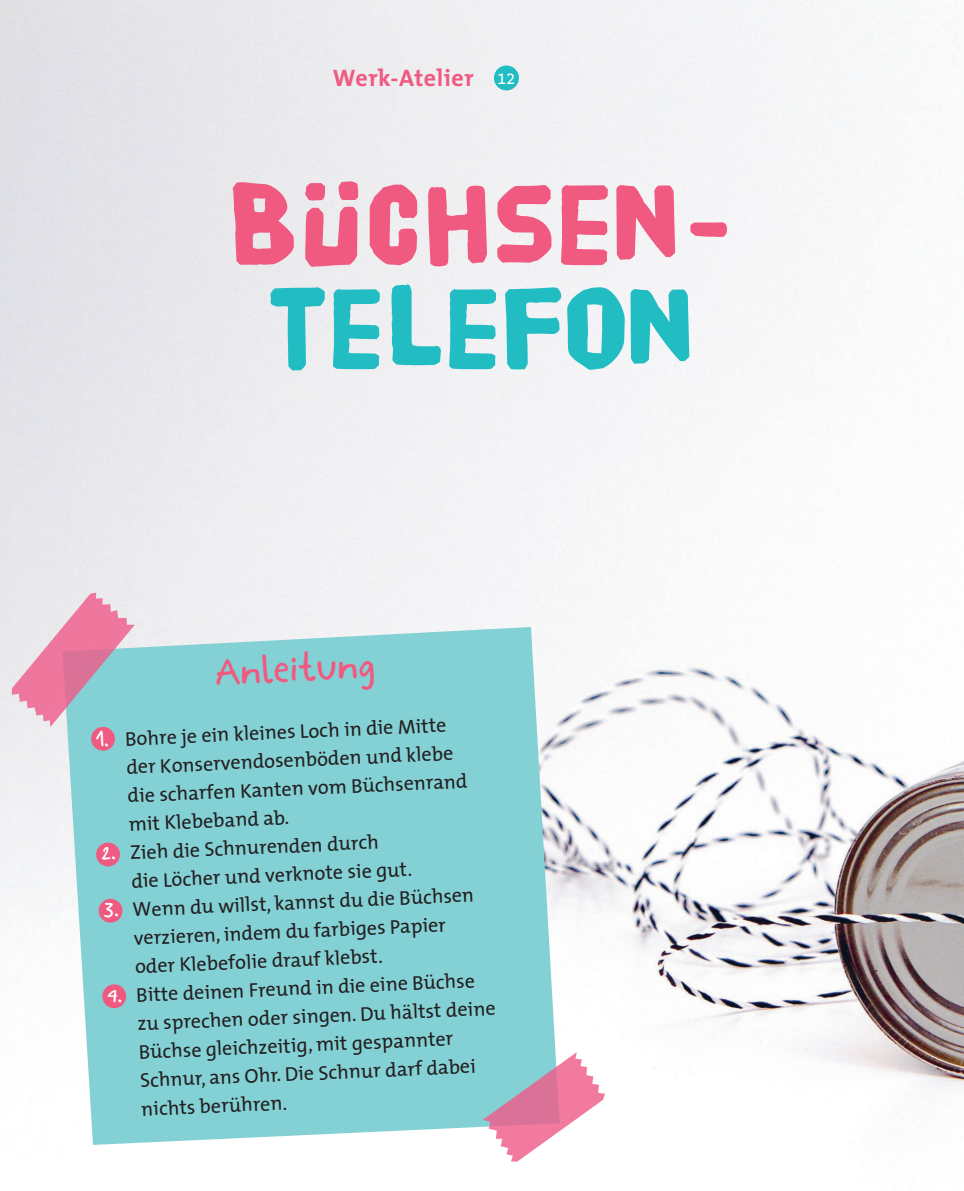
<style>
.page{position:relative;width:964px;height:1191px;background:#fff}
.page>*{position:absolute;margin:0;border:0;box-sizing:border-box;transform-origin:0 0}
.t1{font:700 44px "Vera";color:#f05980}
.t2{font:700 24px "The Mix";letter-spacing:.02em;color:#f05980}
.t3{font:20px/28.4px "The Mix";color:#231f20}
.s1{font-family:"The Serif B W5 Plain";font-weight:400;font-size:16px;color:#fff}
</style>
<div class="page">
<img style="left:0;top:0;width:964px;height:1162px">
<svg style="left:63px;top:627px;width:496px;height:518px;background:#8ed4d8"></svg>
<svg style="left:483px;top:1052px;width:122px;height:109px"></svg>
<div style="left:91px;top:726px;width:24px;height:25px;background:#f05980;border-radius:50%"></div>
<div style="left:96px;top:842px;width:24px;height:24px;background:#f05980;border-radius:50%"></div>
<svg style="left:98px;top:898px;width:25px;height:25px"></svg>
<div style="left:102px;top:984px;width:24px;height:24px;background:#f05980;border-radius:50%"></div>
<svg style="left:270px;top:284px;width:419px;height:86px"></svg>
<svg style="left:233px;top:181px;width:494px;height:86px"></svg>
<div style="left:494px;top:65px;width:25px;height:25px;background:#21bdc3;border-radius:50%"></div>
<svg style="left:12px;top:592px;width:123px;height:154px;background:#d0b6c6"></svg>
<svg style="left:103px;top:902px;width:15px;height:15px"></svg>
<p class="t2" style="left:333px;top:58px;width:184px">Werk-Atelier <span class="s1">12</span></p>
<h1 class="t1" style="left:215px;top:651px;width:161px;rotate:-2deg">Anleitung</h1>
<p class="t3" style="left:124px;top:725px;width:342px;rotate:-3deg">Bohre je ein kleines Loch in die Mitte der Konservendosenböden und klebe die scharfen Kanten vom Büchsenrand mit Klebeband ab.</p>
<p class="t3" style="left:129px;top:838px;width:282px;rotate:-3deg">Zieh die Schnurenden durch die Löcher und verknote sie gut.</p>
<p class="t3" style="left:131px;top:896px;width:344px;rotate:-3deg">Wenn du willst, kannst du die Büchsen verzieren, indem du farbiges Papier oder Klebefolie drauf klebst.</p>
<p class="t3" style="left:135px;top:981px;width:360px;rotate:-3deg">Bitte deinen Freund in die eine Büchse zu sprechen oder singen. Du hältst deine Büchse gleichzeitig, mit gespannter Schnur, ans Ohr. Die Schnur darf dabei nichts berühren.</p>
</div>
